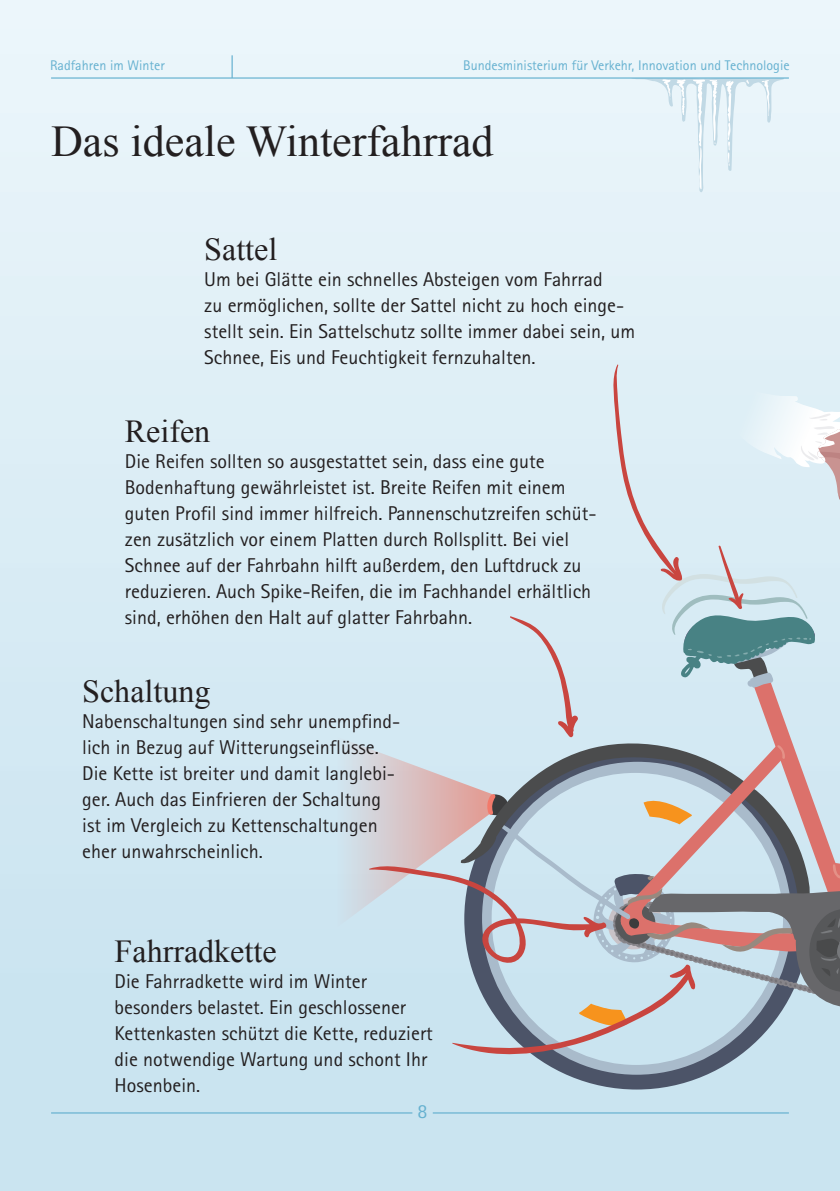
<style>
.page{position:relative;width:840px;height:1191px;background:#fff}
.page>*{position:absolute;margin:0;border:0;box-sizing:border-box;transform-origin:0 0}
.t1{font:44px "Times New Roman";color:#231f20}
.t2{font:32px "Times New Roman";color:#231f20}
.t3{font:20px/26px "Rotis Sans Serif";color:#231f20}
.t4{font:20px "Rotis Sans Serif";color:#66b1d0}
.t5{font:14px "Rotis Sans Serif";color:#66b1d0}
</style>
<div class="page">
<div style="left:0;top:0;width:839px;height:1191px;background:linear-gradient(to bottom,#ecf6fb,#c5e1ef)"></div>
<svg style="left:630px;top:79px;width:153px;height:114px;background:#e4f1f7"></svg>
<hr style="left:51px;top:77px;width:737px;height:2px;background:#66b1d0">
<hr style="left:51px;top:1112px;width:737px;height:1px;background:#66b1d0">
<div style="left:412px;top:1104px;width:20px;height:20px;background:#cae4f0"></div>
<svg style="left:231px;top:55px;width:1px;height:23px"></svg>
<svg style="left:464px;top:1060px;width:345px;height:29px;background:#a6bac9"></svg>
<svg style="left:333px;top:364px;width:506px;height:696px;background:#c9d6de"></svg>
<p class="t5" style="left:50px;top:57px;width:116px">Radfahren im Winter</p>
<p class="t5" style="left:463px;top:57px;width:328px">Bundesministerium für Verkehr, Innovation und Technologie</p>
<h1 class="t1" style="left:51px;top:112px;width:444px">Das ideale Winterfahrrad</h1>
<h2 class="t2" style="left:204px;top:228px;width:74px">Sattel</h2>
<p class="t3" style="left:204px;top:266px;width:432px">Um bei Glätte ein schnelles Absteigen vom Fahrrad<br>zu ermöglichen, sollte der Sattel nicht zu hoch einge&shy;stellt sein. Ein Sattelschutz sollte immer dabei sein, um Schnee, Eis und Feuchtigkeit fernzuhalten.</p>
<h2 class="t2" style="left:125px;top:410px;width:87px">Reifen</h2>
<p class="t3" style="left:125px;top:448px;width:473px">Die Reifen sollten so ausgestattet sein, dass eine gute Bodenhaftung gewährleistet ist. Breite Reifen mit einem guten Profil sind immer hilfreich. Pannenschutzreifen schüt&shy;zen zusätzlich vor einem Platten durch Rollsplitt. Bei viel Schnee auf der Fahrbahn hilft außerdem, den Luftdruck zu reduzieren. Auch Spike-Reifen, die im Fachhandel erhältlich sind, erhöhen den Halt auf glatter Fahrbahn.</p>
<h2 class="t2" style="left:82px;top:670px;width:129px">Schaltung</h2>
<p class="t3" style="left:82px;top:708px;width:319px">Nabenschaltungen sind sehr unempfind&shy;lich in Bezug auf Witterungseinflüsse.<br>Die Kette ist breiter und damit langlebi&shy;ger. Auch das Einfrieren der Schaltung ist im Vergleich zu Kettenschaltungen eher unwahrscheinlich.</p>
<h2 class="t2" style="left:115px;top:930px;width:163px">Fahrradkette</h2>
<p class="t3" style="left:115px;top:968px;width:319px">Die Fahrradkette wird im Winter besonders belastet. Ein geschlossener Kettenkasten schützt die Kette, reduziert die notwendige Wartung und schont Ihr Hosenbein.</p>
<p class="t4" style="left:417px;top:1099px;width:11px">8</p>
</div>
